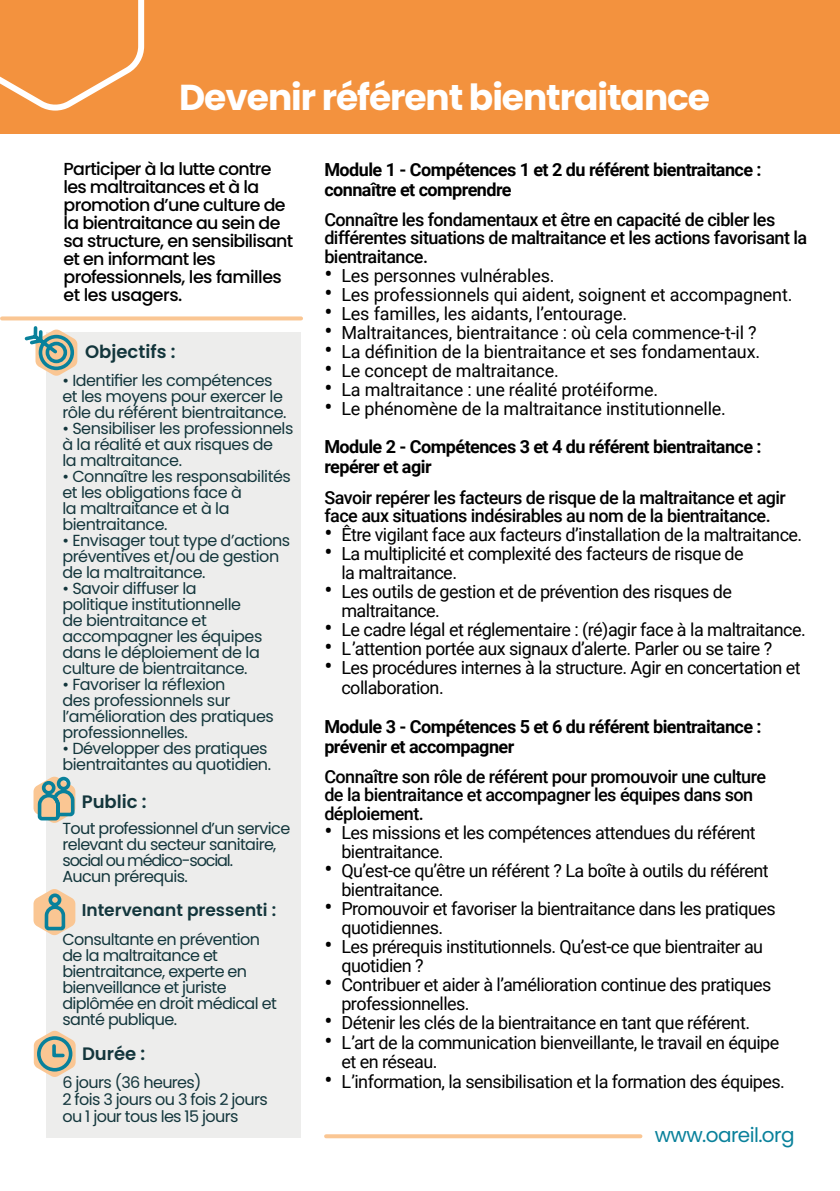
<style>
.page{position:relative;width:840px;height:1191px;background:#fff}
.page>*{position:absolute;margin:0;border:0;box-sizing:border-box;transform-origin:0 0}
.t1{font:700 36px "Poppins";letter-spacing:-.03em;color:#fff}
.t2{font:20px "Poppins";letter-spacing:-.03em;color:#09819b}
.t3{font:18px/19px "Roboto";letter-spacing:-.03em;color:#000}
.t4{font:500 18px/18.4px "Roboto";letter-spacing:-.03em;color:#000}
.t5{font:18px "Roboto";letter-spacing:-.01em;color:#000}
.t6{font:700 18px/20px "Roboto";letter-spacing:-.03em;color:#000}
.t7{font:600 18px "Poppins";color:#13363c}
.t8{font:500 17.4px/18px "Poppins";letter-spacing:-.04em;color:#000}
.t9{font:600 17px "Poppins";color:#13363c}
.t10{font:16px/16px "Poppins";letter-spacing:-.03em;color:#13363c}
.s1{font-size:24px}
.s2{font-weight:400;font-size:24px}
.s3{font-weight:400}
</style>
<div class="page">
<div style="left:46px;top:332px;width:255px;height:805px;background:#ededec"></div>
<div style="left:0;top:0;width:839px;height:134px;background:#f3923e"></div>
<svg style="left:24px;top:326px;width:53px;height:50px"></svg>
<svg style="left:33px;top:776px;width:43px;height:47px"></svg>
<svg style="left:34px;top:1030px;width:42px;height:47px"></svg>
<svg style="left:2px;top:316px;width:299px;height:4px"></svg>
<svg style="left:33px;top:889px;width:42px;height:46px"></svg>
<svg style="left:0;top:0;width:144px;height:111px"></svg>
<svg style="left:326px;top:1134px;width:314px;height:4px"></svg>
<h1 class="t1" style="left:179px;top:77px;width:532px">Devenir référent bientraitance</h1>
<p class="t8" style="left:63px;top:160px;width:231px">Participer à la lutte contre les maltraitances et à la promotion d’une culture de la bientraitance au sein de sa structure, en sensibilisant et en informant les professionnels, les familles et les usagers.</p>
<p class="t7" style="left:85px;top:341px;width:92px">Objectifs :</p>
<p class="t10" style="left:62px;top:372px;width:225px">• Identifier les compétences et les moyens pour exercer le rôle du référent bientraitance.</p>
<p class="t10" style="left:62px;top:420px;width:232px">• Sensibiliser les professionnels à la réalité et aux risques de<br>la maltraitance.</p>
<p class="t10" style="left:62px;top:468px;width:230px">• Connaître les responsabilités et les obligations face à<br>la maltraitance et à la bientraitance.</p>
<p class="t10" style="left:62px;top:532px;width:229px">• Envisager tout type d’actions préventives et/ou de gestion de la maltraitance.</p>
<p class="t10" style="left:62px;top:580px;width:201px">• Savoir diffuser la politique institutionnelle de bientraitance et accompagner les équipes dans le déploiement de la culture de bientraitance.</p>
<p class="t10" style="left:62px;top:676px;width:213px">• Favoriser la réflexion<br>des professionnels sur l’amélioration des pratiques professionnelles.</p>
<p class="t10" style="left:62px;top:740px;width:210px">• Développer des pratiques bientraitantes au quotidien.</p>
<p class="t7" style="left:82px;top:791px;width:66px">Public :</p>
<p class="t10" style="left:62px;top:820px;width:229px">Tout professionnel d’un service relevant du secteur sanitaire, social ou médico-social.<br>Aucun prérequis.</p>
<p class="t9" style="left:82px;top:900px;width:196px">Intervenant pressenti :</p>
<p class="t10" style="left:62px;top:931px;width:216px">Consultante en prévention de la maltraitance et bientraitance, experte en bienveillance et juriste diplômée en droit médical et santé publique.</p>
<p class="t7" style="left:82px;top:1042px;width:65px">Durée :</p>
<p class="t10" style="left:62px;top:1074px;width:207px;line-height:17px">6 jours (36 heures)<br>2 fois 3 jours ou 3 fois 2 jours ou 1 jour tous les 15 jours</p>
<p class="t6" style="left:324px;top:158px;width:438px">Module 1 - Compétences 1 et 2 du référent bientraitance : connaître et comprendre</p>
<p class="t4" style="left:324px;top:210px;width:484px">Connaître les fondamentaux et être en capacité de cibler les différentes situations de maltraitance et les actions favorisant la bientraitance.</p>
<p class="t5" style="left:324px;top:263px;width:231px"><span class="s1">•</span> Les personnes vulnérables.</p>
<p class="t5" style="left:324px;top:282px;width:469px"><span class="s1">•</span> Les professionnels qui aident, soignent et accompagnent.</p>
<p class="t5" style="left:324px;top:301px;width:304px"><span class="s1">•</span> Les familles, les aidants, l’entourage.</p>
<p class="t5" style="left:324px;top:320px;width:433px"><span class="s1">•</span> Maltraitances, bientraitance : où cela commence-t-il ?</p>
<p class="t5" style="left:324px;top:339px;width:437px"><span class="s1">•</span> La définition de la bientraitance et ses fondamentaux.</p>
<p class="t5" style="left:324px;top:358px;width:236px"><span class="s1">•</span> Le concept de maltraitance.</p>
<p class="t5" style="left:324px;top:377px;width:335px"><span class="s1">•</span> La maltraitance : une réalité protéiforme.</p>
<p class="t6" style="left:324px;top:388px;width:438px;line-height:38.4px"><span class="s2">•</span> <span class="s3">Le phénomène de la maltraitance institutionnelle.<br></span>Module 2 - Compétences 3 et 4 du référent bientraitance :</p>
<p class="t6" style="left:324px;top:456px;width:109px">repérer et agir</p>
<p class="t4" style="left:324px;top:487px;width:463px">Savoir repérer les facteurs de risque de la maltraitance et agir face aux situations indésirables au nom de la bientraitance.</p>
<p class="t3" style="left:324px;top:524px;width:479px"><span class="s1">•</span> Être vigilant face aux facteurs d’installation de la maltraitance.</p>
<p class="t3" style="left:341px;top:543px;width:403px;text-indent:-17px"><span class="s1">•</span> La multiplicité et complexité des facteurs de risque de la maltraitance.</p>
<p class="t3" style="left:341px;top:581px;width:392px;text-indent:-17px"><span class="s1">•</span> Les outils de gestion et de prévention des risques de maltraitance.</p>
<p class="t3" style="left:324px;top:619px;width:482px"><span class="s1">•</span> Le cadre légal et réglementaire : (ré)agir face à la maltraitance.</p>
<p class="t3" style="left:324px;top:638px;width:449px"><span class="s1">•</span> L’attention portée aux signaux d’alerte. Parler ou se taire ?</p>
<p class="t3" style="left:341px;top:657px;width:460px;line-height:20px;text-indent:-17px"><span class="s1">•</span> Les procédures internes à la structure. Agir en concertation et collaboration.</p>
<p class="t6" style="left:324px;top:715px;width:438px">Module 3 - Compétences 5 et 6 du référent bientraitance : prévenir et accompagner</p>
<p class="t4" style="left:324px;top:766px;width:443px">Connaître son rôle de référent pour promouvoir une culture de la bientraitance et accompagner les équipes dans son déploiement.</p>
<p class="t3" style="left:341px;top:822px;width:415px;text-indent:-17px"><span class="s1">•</span> Les missions et les compétences attendues du référent bientraitance.</p>
<p class="t3" style="left:341px;top:860px;width:429px;text-indent:-17px"><span class="s1">•</span> Qu’est-ce qu’être un référent ? La boîte à outils du référent bientraitance.</p>
<p class="t3" style="left:341px;top:898px;width:435px;text-indent:-17px"><span class="s1">•</span> Promouvoir et favoriser la bientraitance dans les pratiques quotidiennes.</p>
<p class="t3" style="left:341px;top:936px;width:423px;text-indent:-17px"><span class="s1">•</span> Les prérequis institutionnels. Qu’est-ce que bientraiter au quotidien ?</p>
<p class="t3" style="left:341px;top:974px;width:431px;text-indent:-17px"><span class="s1">•</span> Contribuer et aider à l’amélioration continue des pratiques professionnelles.</p>
<p class="t3" style="left:324px;top:1012px;width:427px"><span class="s1">•</span> Détenir les clés de la bientraitance en tant que référent.</p>
<p class="t3" style="left:341px;top:1032px;width:439px;text-indent:-17px"><span class="s1">•</span> L’art de la communication bienveillante, le travail en équipe et en réseau.</p>
<p class="t3" style="left:324px;top:1071px;width:462px"><span class="s1">•</span> L’information, la sensibilisation et la formation des équipes.</p>
<p class="t2" style="left:654px;top:1123px;width:141px">www.oareil.org</p>
</div>
